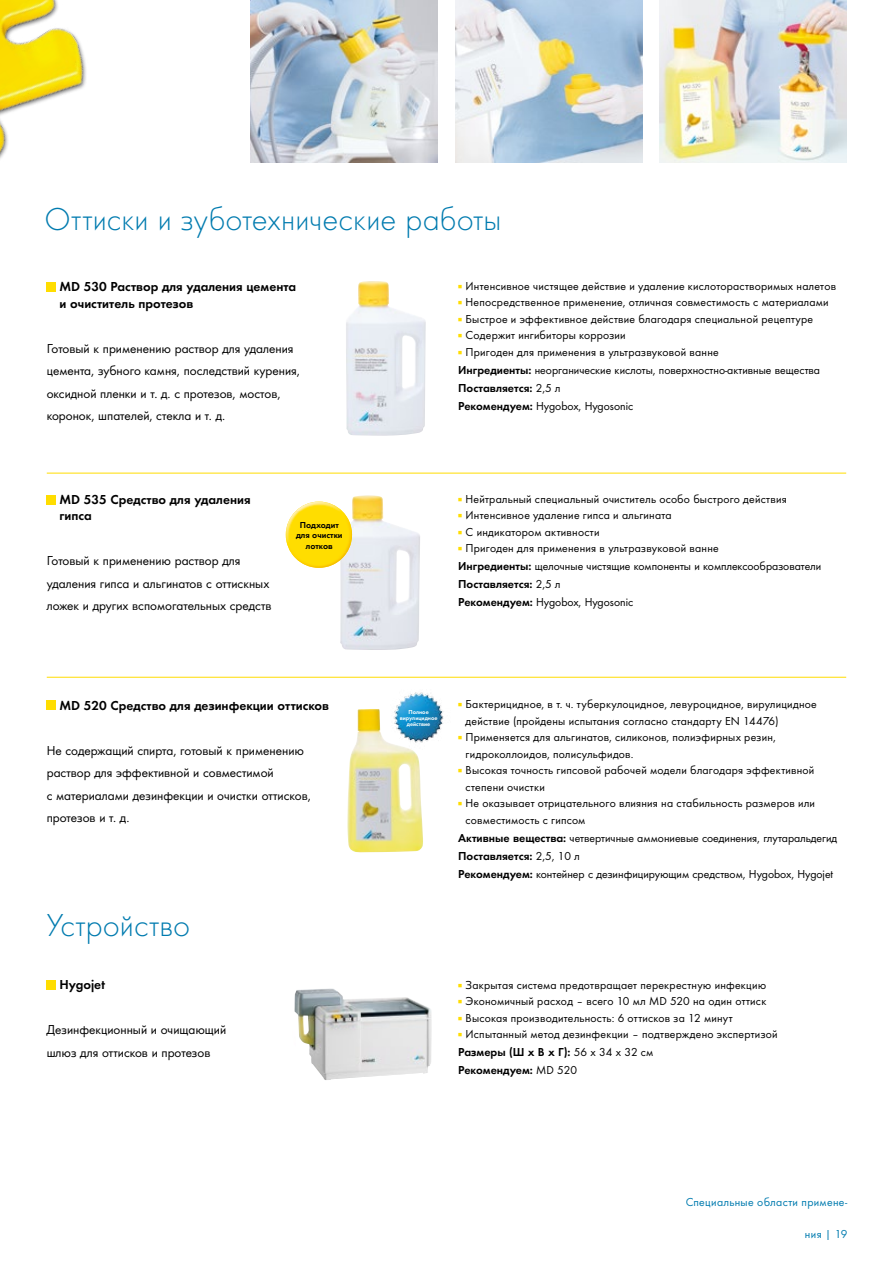
<style>
.page{position:relative;width:893px;height:1263px;background:#fff}
.page>*{position:absolute;margin:0;border:0;box-sizing:border-box;transform-origin:0 0}
.t1{font:300 33px "Futura";letter-spacing:.005em;color:#007baf}
.t2{font:13.5px/22.5px "Futura Boo";color:#000}
.t3{font:13.5px/16.2px "Futura Dem";color:#000}
.t4{font:12px/16.5px "Futura Boo";letter-spacing:.02em;color:#000}
.t5{font:12px/18px "Futura Boo";color:#000}
.t6{font:12px/18px "Futura Dem";color:#000}
.t7{font:12px "Futura Boo";letter-spacing:.03em;color:#007baf}
.t8{font:9px/10.5px "Futura Dem";color:#000;text-align:center}
.t9{font:6px/6px "Futura Dem";color:#fff;text-align:center}
.s1{color:#fd0}
.s2{font-family:"Futura Dem"}
.s3{font-family:"Futura Boo"}
</style>
<div class="page">
<img style="left:0;top:0;width:86px;height:159px">
<img style="left:251px;top:0;width:187px;height:162px">
<img style="left:455px;top:0;width:187px;height:162px">
<hr style="left:47px;top:473px;width:799px;height:1px;background:#fd0">
<hr style="left:47px;top:677px;width:799px;height:1px;background:#fd0">
<img style="left:340px;top:495px;width:80px;height:155px">
<img style="left:659px;top:0;width:187px;height:162px">
<img style="left:346px;top:281px;width:80px;height:155px">
<img style="left:347px;top:709px;width:76px;height:143px">
<img style="left:373px;top:676px;width:92px;height:88px">
<img style="left:294px;top:988px;width:138px;height:92px">
<img style="left:295px;top:502px;width:48px;height:10px">
<img style="left:291px;top:524px;width:61px;height:44px">
<img style="left:286px;top:512px;width:64px;height:40px">
<svg style="left:352px;top:567px;width:11px;height:11px"></svg>
<div style="left:47px;top:282px;width:9px;height:9px;background:#fd0"></div>
<div style="left:47px;top:980px;width:9px;height:9px;background:#fd0"></div>
<div style="left:47px;top:701px;width:9px;height:9px;background:#fd0"></div>
<div style="left:47px;top:495px;width:9px;height:9px;background:#fd0"></div>
<h1 class="t1" style="left:45px;top:197px;width:458px">Оттиски и зуботехнические работы</h1>
<p class="t3" style="left:60px;top:278px;width:238px">MD 530 Раствор для удаления цемента и очиститель протезов</p>
<p class="t2" style="left:47px;top:336px;width:255px">Готовый к применению раствор для удаления цемента, зубного камня, последствий курения, оксидной пленки и т. д. с протезов, мостов, коронок, шпателей, стекла и т. д.</p>
<p class="t3" style="left:60px;top:490px;width:193px">MD 535 Средство для удаления гипса</p>
<p class="t2" style="left:47px;top:549px;width:226px">Готовый к применению раствор для удаления гипса и альгинатов с оттискных ложек и других вспомогательных средств</p>
<p class="t8" style="left:296px;top:519px;width:48px">Подходит для очистки лотков</p>
<p class="t3" style="left:60px;top:696px;width:271px">MD 520 Средство для дезинфекции оттисков</p>
<p class="t2" style="left:47px;top:738px;width:266px">Не содержащий спирта, готовый к применению раствор для эффективной и совместимой<br>с материалами дезинфекции и очистки оттисков, протезов и т. д.</p>
<h1 class="t1" style="left:47px;top:904px;width:145px">Устройство</h1>
<p class="t3" style="left:60px;top:976px;width:47px">Hygojet</p>
<p class="t2" style="left:47px;top:1018px;width:181px">Дезинфекционный и очищающий шлюз для оттисков и протезов</p>
<p class="t4" style="left:455px;top:277px;width:383px"><span class="s1">▪</span>Интенсивное чистящее действие и удаление кислоторастворимых налетов</p>
<p class="t4" style="left:455px;top:294px;width:375px"><span class="s1">▪</span>Непосредственное применение, отличная совместимость с материалами</p>
<p class="t4" style="left:455px;top:310px;width:360px"><span class="s1">▪</span>Быстрое и эффективное действие благодаря специальной рецептуре</p>
<p class="t4" style="left:455px;top:327px;width:172px"><span class="s1">▪</span>Содержит ингибиторы коррозии</p>
<p class="t5" style="left:455px;top:342px;width:367px"><span class="s1">▪</span>Пригоден для применения в ультразвуковой ванне<br><span class="s2">Ингредиенты:</span> неорганические кислоты, поверхностно-активные вещества</p>
<p class="t6" style="left:458px;top:378px;width:104px">Поставляется: <span class="s3">2,5 л</span></p>
<p class="t5" style="left:458px;top:396px;width:176px"><span class="s2">Рекомендуем:</span> Hygobox, Hygosonic</p>
<p class="t4" style="left:455px;top:490px;width:333px"><span class="s1">▪</span>Нейтральный специальный очиститель особо быстрого действия</p>
<p class="t4" style="left:455px;top:506px;width:218px"><span class="s1">▪</span>Интенсивное удаление гипса и альгината</p>
<p class="t4" style="left:455px;top:523px;width:146px"><span class="s1">▪</span>С индикатором активности</p>
<p class="t5" style="left:455px;top:539px;width:368px"><span class="s1">▪</span>Пригоден для применения в ультразвуковой ванне<br><span class="s2">Ингредиенты:</span> щелочные чистящие компоненты и комплексообразователи</p>
<p class="t6" style="left:458px;top:574px;width:104px">Поставляется: <span class="s3">2,5 л</span></p>
<p class="t5" style="left:458px;top:593px;width:176px"><span class="s2">Рекомендуем:</span> Hygobox, Hygosonic</p>
<p class="t9" style="left:400px;top:709px;width:39px">Полное вирулицидное действие</p>
<p class="t4" style="left:466px;top:695px;width:353px;text-indent:-11px"><span class="s1">▪</span>Бактерицидное, в т. ч. туберкулоцидное, левуроцидное, вирулицидное действие (пройдены испытания согласно стандарту EN 14476)</p>
<p class="t4" style="left:466px;top:728px;width:312px;text-indent:-11px"><span class="s1">▪</span>Применяется для альгинатов, силиконов, полиэфирных резин, гидроколлоидов, полисульфидов.</p>
<p class="t4" style="left:466px;top:761px;width:350px;text-indent:-11px"><span class="s1">▪</span>Высокая точность гипсовой рабочей модели благодаря эффективной степени очистки</p>
<p class="t4" style="left:466px;top:794px;width:351px;text-indent:-11px"><span class="s1">▪</span>Не оказывает отрицательного влияния на стабильность размеров или совместимость с гипсом</p>
<p class="t5" style="left:458px;top:828px;width:381px"><span class="s2">Активные вещества:</span> четвертичные аммониевые соединения, глутаральдегид</p>
<p class="t6" style="left:458px;top:846px;width:123px">Поставляется: <span class="s3">2,5, 10 л</span></p>
<p class="t5" style="left:458px;top:864px;width:377px"><span class="s2">Рекомендуем:</span> контейнер с дезинфицирующим средством, Hygobox, Hygojet</p>
<p class="t4" style="left:455px;top:976px;width:313px"><span class="s1">▪</span>Закрытая система предотвращает перекрестную инфекцию</p>
<p class="t4" style="left:455px;top:992px;width:313px"><span class="s1">▪</span>Экономичный расход – всего 10 мл MD 520 на один оттиск</p>
<p class="t4" style="left:455px;top:1009px;width:279px"><span class="s1">▪</span>Высокая производительность: 6 оттисков за 12 минут</p>
<p class="t4" style="left:455px;top:1025px;width:324px"><span class="s1">▪</span>Испытанный метод дезинфекции – подтверждено экспертизой</p>
<p class="t6" style="left:458px;top:1042px;width:197px">Размеры (Ш х В х Г): <span class="s3">56 x 34 x 32 см<br></span>Рекомендуем: <span class="s3">MD 520</span></p>
<p class="t7" style="left:685px;top:1194px;width:163px">Специальные области примене-</p>
<p class="t7" style="left:805px;top:1225px;width:44px">ния | 19</p>
</div>
